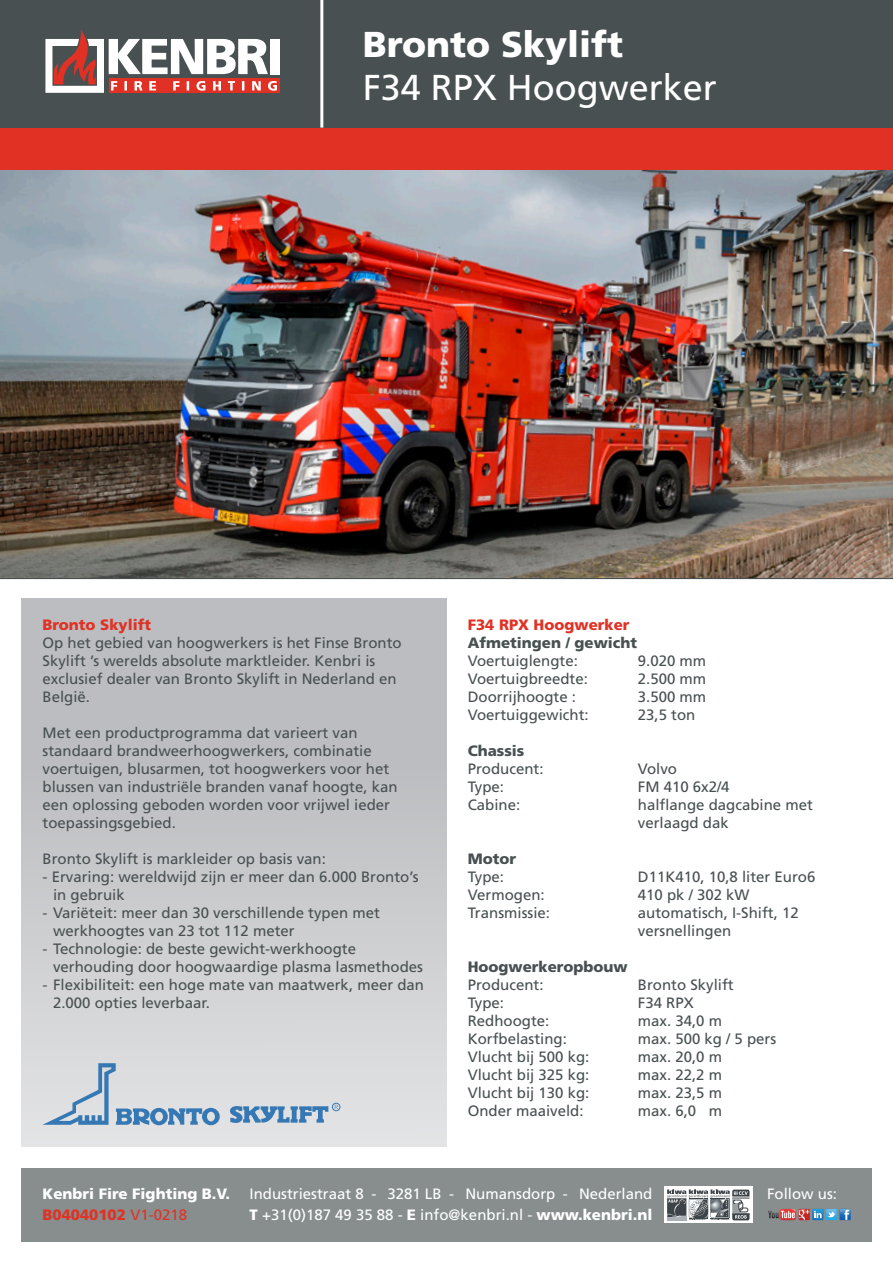
<style>
.page{position:relative;width:893px;height:1263px;background:#fff}
.page>*{position:absolute;margin:0;border:0;box-sizing:border-box;transform-origin:0 0}
.t1{font:36px "Frutiger";color:#fff}
.t2{font:900 36px "Frutiger";color:#fff}
.t3{font:15px/18px "Frutiger";color:#485051}
.t4{font:15px "Frutiger";color:#fff}
.t5{font:900 15px "Frutiger";color:#485051}
.t6{font:900 15px "Frutiger";color:#e13124}
.t7{font:900 15px "Frutiger";color:#fff}
.s1{font-weight:400}
.s2{font-weight:900}
</style>
<div class="page">
<div style="left:0;top:128px;width:893px;height:42px;background:#e13124"></div>
<hr style="left:0;top:578px;width:893px;height:1px;background:#485051">
<div style="left:0;top:0;width:893px;height:128px;background:#485051"></div>
<div style="left:270px;top:39px;width:9px;height:35px;background:#fff"></div>
<svg style="left:45px;top:30px;width:232px;height:63px"></svg>
<hr style="left:320px;top:0;width:3px;height:128px;background:#fff">
<div style="left:21px;top:1168px;width:851px;height:74px;background:#888d8e"></div>
<svg style="left:768px;top:1209px;width:83px;height:11px"></svg>
<div style="left:664px;top:1186px;width:89px;height:36px;background:#fff"></div>
<svg style="left:667px;top:1189px;width:82px;height:31px"></svg>
<div style="left:21px;top:598px;width:425px;height:549px;background:linear-gradient(to bottom,#b4b5b8,#e0e1e2)"></div>
<img style="left:0;top:170px;width:893px;height:408px">
<svg style="left:43px;top:1063px;width:177px;height:62px"></svg>
<svg style="left:230px;top:1106px;width:98px;height:17px"></svg>
<svg style="left:335px;top:1105px;width:3px;height:4px"></svg>
<div style="left:332px;top:1103px;width:8px;height:8px;border:1px solid #3578b3;border-radius:50%"></div>
<p class="t2" style="left:363px;top:23px;width:262px">Bronto Skylift</p>
<p class="t1" style="left:363px;top:67px;width:356px">F34 RPX Hoogwerker</p>
<p class="t6" style="left:43px;top:616px;width:110px">Bronto Skylift</p>
<p class="t3" style="left:43px;top:634px;width:361px">Op het gebied van hoogwerkers is het Finse Bronto Skylift ’s werelds absolute marktleider. Kenbri is exclusief dealer van Bronto Skylift in Nederland en België.</p>
<p class="t3" style="left:43px;top:724px;width:357px">Met een productprogramma dat varieert van standaard brandweerhoogwerkers, combinatie voertuigen, blusarmen, tot hoogwerkers voor het blussen van industriële branden vanaf hoogte, kan een oplossing geboden worden voor vrijwel ieder toepassingsgebied.</p>
<p class="t3" style="left:43px;top:850px;width:285px">Bronto Skylift is markleider op basis van:</p>
<p class="t3" style="left:43px;top:868px;width:377px">- Ervaring: wereldwijd zijn er meer dan 6.000 Bronto’s</p>
<p class="t3" style="left:53px;top:886px;width:73px">in gebruik</p>
<p class="t3" style="left:43px;top:904px;width:339px">- Variëteit: meer dan 30 verschillende typen met</p>
<p class="t3" style="left:53px;top:922px;width:243px">werkhoogtes van 23 tot 112 meter</p>
<p class="t3" style="left:43px;top:940px;width:315px">- Technologie: de beste gewicht-werkhoogte</p>
<p class="t3" style="left:53px;top:958px;width:372px">verhouding door hoogwaardige plasma lasmethodes</p>
<p class="t3" style="left:43px;top:976px;width:383px">- Flexibiliteit: een hoge mate van maatwerk, meer dan</p>
<p class="t3" style="left:53px;top:994px;width:159px">2.000 opties leverbaar.</p>
<p class="t6" style="left:468px;top:615px;width:163px">F34 RPX Hoogwerker</p>
<p class="t5" style="left:468px;top:633px;width:171px">Afmetingen / gewicht</p>
<p class="t3" style="left:468px;top:651px;width:112px">Voertuiglengte:</p>
<p class="t3" style="left:638px;top:651px;width:70px">9.020 mm</p>
<p class="t3" style="left:468px;top:669px;width:122px">Voertuigbreedte:</p>
<p class="t3" style="left:638px;top:669px;width:70px">2.500 mm</p>
<p class="t3" style="left:468px;top:687px;width:110px">Doorrijhoogte :</p>
<p class="t3" style="left:638px;top:687px;width:70px">3.500 mm</p>
<p class="t3" style="left:468px;top:705px;width:122px">Voertuiggewicht:</p>
<p class="t3" style="left:638px;top:705px;width:59px">23,5 ton</p>
<p class="t5" style="left:468px;top:741px;width:58px">Chassis</p>
<p class="t3" style="left:468px;top:759px;width:77px">Producent:</p>
<p class="t3" style="left:638px;top:759px;width:41px">Volvo</p>
<p class="t3" style="left:468px;top:777px;width:38px">Type:</p>
<p class="t3" style="left:638px;top:777px;width:93px">FM 410 6x2/4</p>
<p class="t3" style="left:468px;top:795px;width:54px">Cabine:</p>
<p class="t3" style="left:638px;top:795px;width:177px">halflange dagcabine met</p>
<p class="t3" style="left:638px;top:813px;width:92px">verlaagd dak</p>
<p class="t5" style="left:468px;top:849px;width:50px">Motor</p>
<p class="t3" style="left:468px;top:867px;width:38px">Type:</p>
<p class="t3" style="left:638px;top:867px;width:179px">D11K410, 10,8 liter Euro6</p>
<p class="t3" style="left:468px;top:885px;width:78px">Vermogen:</p>
<p class="t3" style="left:638px;top:885px;width:113px">410 pk / 302 kW</p>
<p class="t3" style="left:468px;top:903px;width:84px">Transmissie:</p>
<p class="t3" style="left:638px;top:903px;width:162px">automatisch, I-Shift, 12</p>
<p class="t3" style="left:638px;top:921px;width:95px">versnellingen</p>
<p class="t5" style="left:468px;top:957px;width:161px">Hoogwerkeropbouw</p>
<p class="t3" style="left:468px;top:975px;width:77px">Producent:</p>
<p class="t3" style="left:638px;top:975px;width:97px">Bronto Skylift</p>
<p class="t3" style="left:468px;top:993px;width:38px">Type:</p>
<p class="t3" style="left:638px;top:993px;width:57px">F34 RPX</p>
<p class="t3" style="left:468px;top:1011px;width:83px">Redhoogte:</p>
<p class="t3" style="left:638px;top:1011px;width:86px">max. 34,0 m</p>
<p class="t3" style="left:468px;top:1029px;width:101px">Korfbelasting:</p>
<p class="t3" style="left:638px;top:1029px;width:140px">max. 500 kg / 5 pers</p>
<p class="t3" style="left:468px;top:1047px;width:123px">Vlucht bij 500 kg:</p>
<p class="t3" style="left:638px;top:1047px;width:86px">max. 20,0 m</p>
<p class="t3" style="left:468px;top:1065px;width:123px">Vlucht bij 325 kg:</p>
<p class="t3" style="left:638px;top:1065px;width:86px">max. 22,2 m</p>
<p class="t3" style="left:468px;top:1083px;width:123px">Vlucht bij 130 kg:</p>
<p class="t3" style="left:638px;top:1083px;width:86px">max. 23,5 m</p>
<p class="t3" style="left:468px;top:1101px;width:117px">Onder maaiveld:</p>
<p class="t3" style="left:638px;top:1101px;width:86px">max. 6,0 m</p>
<p class="t7" style="left:43px;top:1184px;width:189px">Kenbri Fire Fighting B.V.</p>
<p class="t4" style="left:250px;top:1185px;width:404px">Industriestraat 8 - 3281 LB - Numansdorp - Nederland</p>
<p class="t4" style="left:767px;top:1185px;width:72px">Follow us:</p>
<p class="t6" style="left:43px;top:1205px;width:146px">B04040102 <span class="s1">V1-0218</span></p>
<p class="t4" style="left:250px;top:1206px;width:404px"><span class="s2">T</span> +31(0)187 49 35 88 - <span class="s2">E</span> info@kenbri.nl - <span class="s2">www.kenbri.nl</span></p>
</div>
